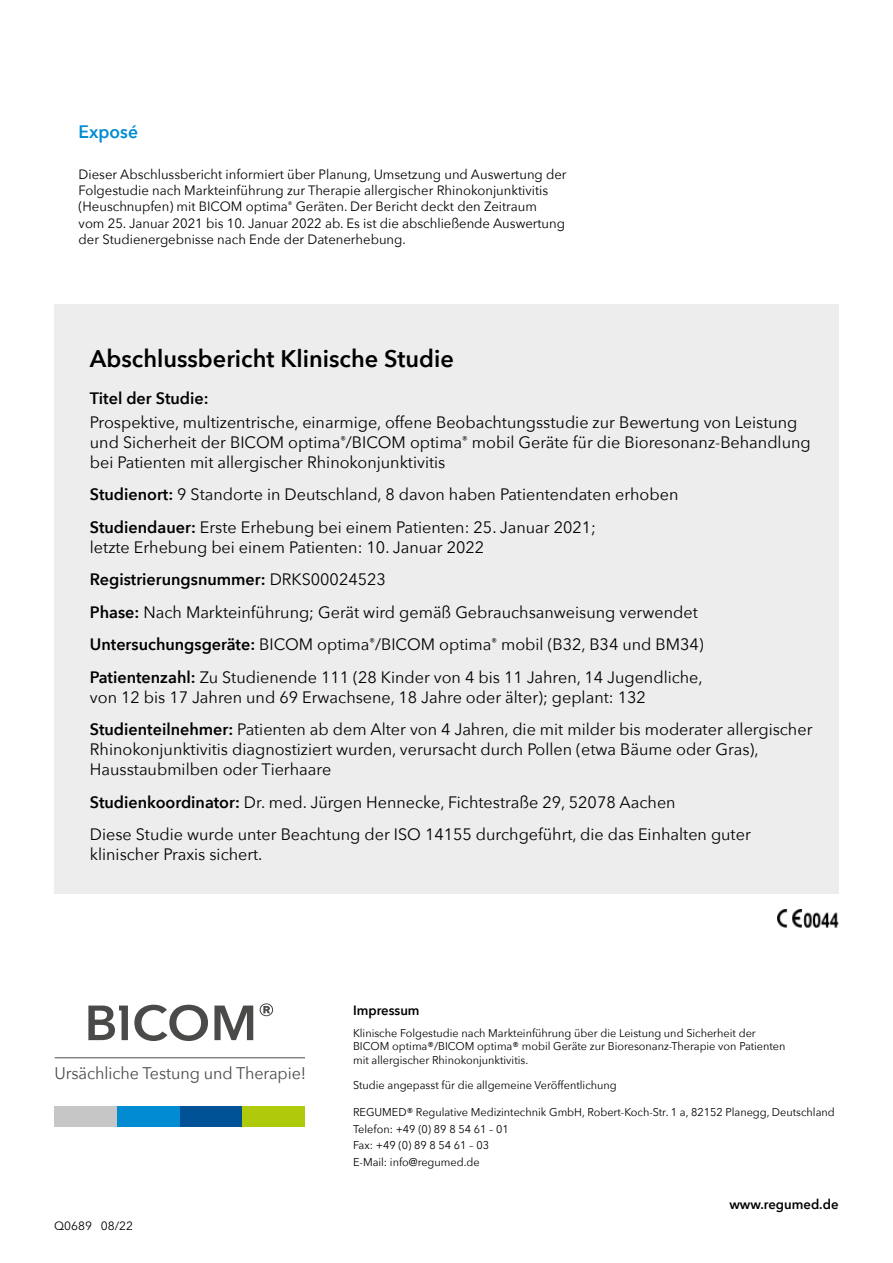
<style>
.page{position:relative;width:893px;height:1263px;background:#fff}
.page>*{position:absolute;margin:0;border:0;box-sizing:border-box;transform-origin:0 0}
.t1{font:600 24px "Avenir Next";color:#000}
.t2{font:600 18px "Avenir Next";color:#008bd2}
.t3{font:16.8px "Avenir Next";letter-spacing:-.005em;color:#4a4a49;scale:.96 1}
.t4{font:16.5px/32.5px "Avenir Next";color:#000}
.t5{font:600 16.5px "Avenir Next";color:#000}
.t6{font:13.5px/16.2px "Avenir Next";color:#000}
.t7{font:600 13.5px "Avenir Next";color:#000}
.t8{font:12px "Avenir Next";color:#000}
.t9{font:11.25px/16.5px "Avenir Next";color:#000}
.s1{font-weight:600}
</style>
<div class="page">
<div style="left:54px;top:304px;width:785px;height:589px;background:#ededed"></div>
<svg style="left:88px;top:1003px;width:185px;height:38px"></svg>
<hr style="left:55px;top:1057px;width:250px;height:1px;background:#4a4a49">
<div style="left:55px;top:1106px;width:62px;height:21px;background:#c6c6c6"></div>
<div style="left:117px;top:1106px;width:63px;height:21px;background:#008bd2"></div>
<div style="left:180px;top:1106px;width:62px;height:21px;background:#005297"></div>
<div style="left:242px;top:1106px;width:63px;height:21px;background:#afca0b"></div>
<img style="left:777px;top:909px;width:62px;height:19px">
<p class="t2" style="left:79px;top:116px;width:61px">Exposé</p>
<p class="t6" style="left:79px;top:166px;width:490px">Dieser Abschlussbericht informiert über Planung, Umsetzung und Auswertung der Folgestudie nach Markteinführung zur Therapie allergischer Rhinokonjunktivitis (Heuschnupfen) mit BICOM optima<sup>®</sup> Geräten. Der Bericht deckt den Zeitraum<br>vom 25. Januar 2021 bis 10. Januar 2022 ab. Es ist die abschließende Auswertung der Studienergebnisse nach Ende der Datenerhebung.</p>
<h1 class="t1" style="left:90px;top:338px;width:366px">Abschlussbericht Klinische Studie</h1>
<p class="t5" style="left:90px;top:384px;width:120px">Titel der Studie:</p>
<p class="t4" style="left:90px;top:412px;width:722px;line-height:19.8px">Prospektive, multizentrische, einarmige, offene Beobachtungsstudie zur Bewertung von Leistung und Sicherheit der BICOM optima<sup>®</sup>/BICOM optima<sup>®</sup> mobil Geräte für die Bioresonanz-Behandlung bei Patienten mit allergischer Rhinokonjunktivitis</p>
<p class="t4" style="left:90px;top:478px;width:590px"><span class="s1">Studienort:</span> 9 Standorte in Deutschland, 8 davon haben Patientendaten erhoben<br><span class="s1">Studiendauer:</span> Erste Erhebung bei einem Patienten: 25. Januar 2021;</p>
<p class="t4" style="left:90px;top:530px;width:615px">letzte Erhebung bei einem Patienten: 10. Januar 2022<br><span class="s1">Registrierungsnummer:</span> DRKS00024523<br><span class="s1">Phase:</span> Nach Markteinführung; Gerät wird gemäß Gebrauchsanweisung verwendet <span class="s1">Untersuchungsgeräte:</span> BICOM optima<sup>®</sup>/BICOM optima<sup>®</sup> mobil (B32, B34 und BM34)<br><span class="s1">Patientenzahl:</span> Zu Studienende 111 (28 Kinder von 4 bis 11 Jahren, 14 Jugendliche,</p>
<p class="t4" style="left:90px;top:680px;width:724px">von 12 bis 17 Jahren und 69 Erwachsene, 18 Jahre oder älter); geplant: 132<br><span class="s1">Studienteilnehmer:</span> Patienten ab dem Alter von 4 Jahren, die mit milder bis moderater allergischer</p>
<p class="t4" style="left:90px;top:739px;width:670px;line-height:19.8px">Rhinokonjunktivitis diagnostiziert wurden, verursacht durch Pollen (etwa Bäume oder Gras),<br>Hausstaubmilben oder Tierhaare</p>
<p class="t4" style="left:90px;top:785px;width:662px"><span class="s1">Studienkoordinator:</span> Dr. med. Jürgen Hennecke, Fichtestraße 29, 52078 Aachen<br>Diese Studie wurde unter Beachtung der ISO 14155 durchgeführt, die das Einhalten guter</p>
<p class="t4" style="left:90px;top:837px;width:174px">klinischer Praxis sichert.</p>
<p class="t3" style="left:54px;top:1059px;width:264px">Ursächliche Testung und Therapie!</p>
<p class="t8" style="left:54px;top:1216px;width:81px">Q0689 08/22</p>
<p class="t7" style="left:353px;top:999px;width:68px">Impressum</p>
<p class="t9" style="left:353px;top:1026px;width:434px;line-height:13.5px">Klinische Folgestudie nach Markteinführung über die Leistung und Sicherheit der<br>BICOM optima®/BICOM optima® mobil Geräte zur Bioresonanz-Therapie von Patienten mit allergischer Rhinokonjunktivitis.</p>
<p class="t9" style="left:353px;top:1076px;width:265px">Studie angepasst für die allgemeine Veröffentlichung</p>
<p class="t9" style="left:353px;top:1103px;width:483px">REGUMED® Regulative Medizintechnik GmbH, Robert-Koch-Str. 1 a, 82152 Planegg, Deutschland Telefon: +49 (0) 89 8 54 61 – 01<br>Fax: +49 (0) 89 8 54 61 – 03<br>E-Mail: info@regumed.de</p>
<p class="t7" style="left:729px;top:1192px;width:111px">www.regumed.de</p>
</div>
